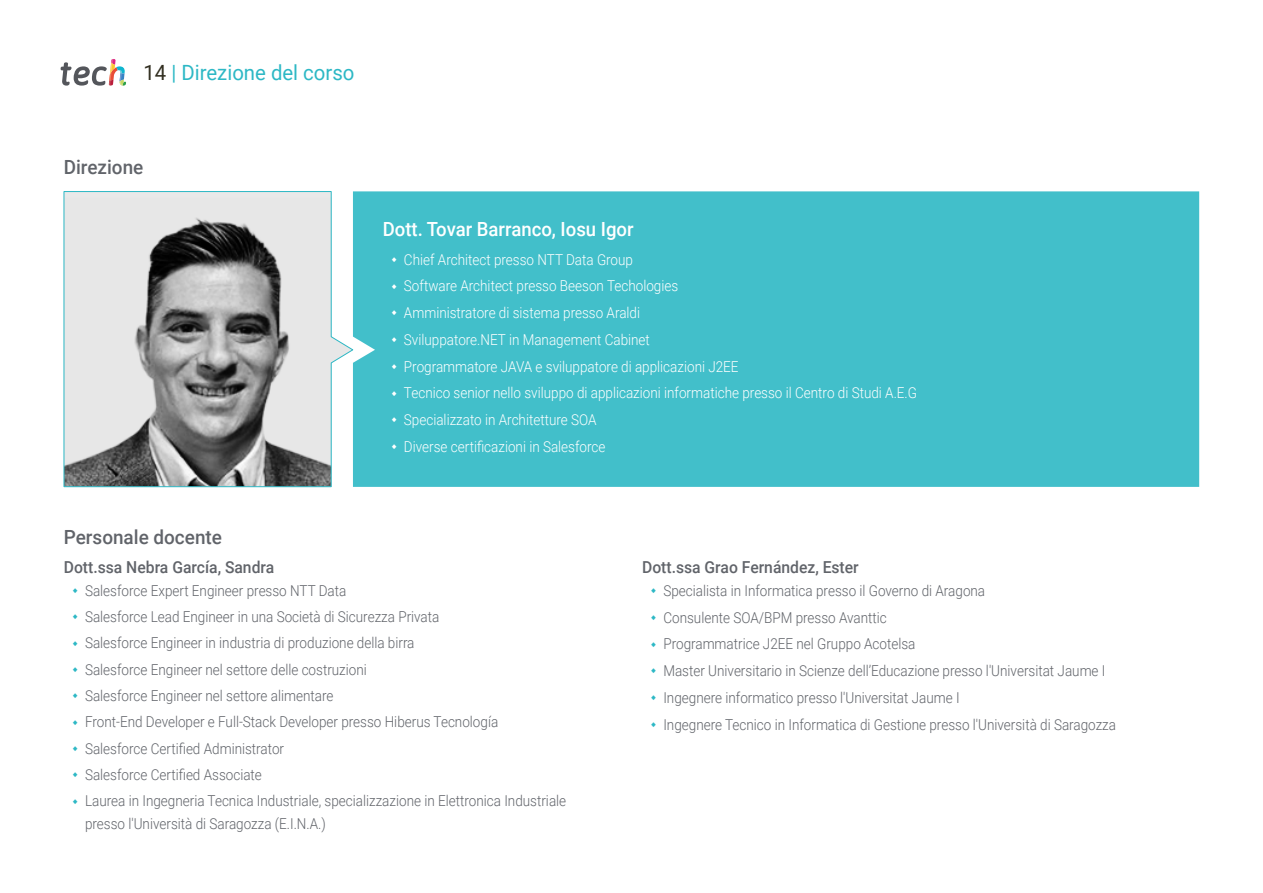
<style>
.page{position:relative;width:1263px;height:893px;background:#fff}
.page>*{position:absolute;margin:0;border:0;box-sizing:border-box;transform-origin:0 0}
.t1{font:21px "Roboto";color:#2db8c5}
.t2{font:500 19.5px "Roboto";color:#fff;scale:.95 1}
.t3{font:500 19.5px "Roboto";color:#61646a}
.t4{font:500 16.5px "Roboto";color:#61646a;scale:.95 1}
.t5{font:300 15px/26.4px "Roboto";color:#61646a;scale:.9 1}
.t6{font:300 15px/26.7px "Roboto";color:#fff;scale:.9 1}
.s1{color:#312e20}
</style>
<div class="page">
<div style="left:353px;top:191px;width:846px;height:296px;background:#42bfca"></div>
<svg style="left:64px;top:191px;width:289px;height:296px;background:#b4b5b5"></svg>
<svg style="left:61px;top:59px;width:65px;height:27px"></svg>
<svg style="left:392px;top:257px;width:5px;height:5px"></svg>
<svg style="left:392px;top:284px;width:5px;height:5px"></svg>
<svg style="left:392px;top:310px;width:5px;height:5px"></svg>
<svg style="left:392px;top:337px;width:5px;height:5px"></svg>
<svg style="left:392px;top:364px;width:5px;height:5px"></svg>
<svg style="left:392px;top:391px;width:5px;height:5px"></svg>
<svg style="left:392px;top:417px;width:5px;height:5px"></svg>
<svg style="left:392px;top:444px;width:5px;height:5px"></svg>
<h1 class="t1" style="left:144px;top:57px;width:213px"><span class="s1">14</span> | Direzione del corso</h1>
<h2 class="t3" style="left:64px;top:154px;width:81px">Direzione</h2>
<h2 class="t3" style="left:64px;top:523px;width:160px">Personale docente</h2>
<h2 class="t2" style="left:383px;top:215px;width:266px">Dott. Tovar Barranco, Iosu Igor</h2>
<p class="t6" style="left:404px;top:245px;width:572px">Chief Architect presso NTT Data Group<br>Software Architect presso Beeson Techologies<br>Amministratore di sistema presso Araldi<br>Sviluppatore.NET in Management Cabinet<br>Programmatore JAVA e sviluppatore di applicazioni J2EE<br>Tecnico senior nello sviluppo di applicazioni informatiche presso il Centro di Studi A.E.G Specializzato in Architetture SOA<br>Diverse certificazioni in Salesforce</p>
<p class="t4" style="left:64px;top:556px;width:223px">Dott.ssa Nebra García, Sandra</p>
<p class="t5" style="left:85px;top:577px;width:536px">Salesforce Expert Engineer presso NTT Data<br>Salesforce Lead Engineer in una Società di Sicurezza Privata<br>Salesforce Engineer in industria di produzione della birra<br>Salesforce Engineer nel settore delle costruzioni<br>Salesforce Engineer nel settore alimentare<br>Front-End Developer e Full-Stack Developer presso Hiberus Tecnología<br>Salesforce Certified Administrator<br>Salesforce Certified Associate<br>Laurea in Ingegneria Tecnica Industriale, specializzazione in Elettronica Industriale</p>
<p class="t5" style="left:85px;top:810px;width:269px">presso l'Università di Saragozza (E.I.N.A.)</p>
<p class="t4" style="left:642px;top:556px;width:230px">Dott.ssa Grao Fernández, Ester</p>
<p class="t5" style="left:663px;top:577px;width:504px">Specialista in Informatica presso il Governo di Aragona<br>Consulente SOA/BPM presso Avanttic<br>Programmatrice J2EE nel Gruppo Acotelsa<br>Master Universitario in Scienze dell’Educazione presso l'Universitat Jaume I Ingegnere informatico presso l'Universitat Jaume I<br>Ingegnere Tecnico in Informatica di Gestione presso l'Università di Saragozza</p>
</div>
